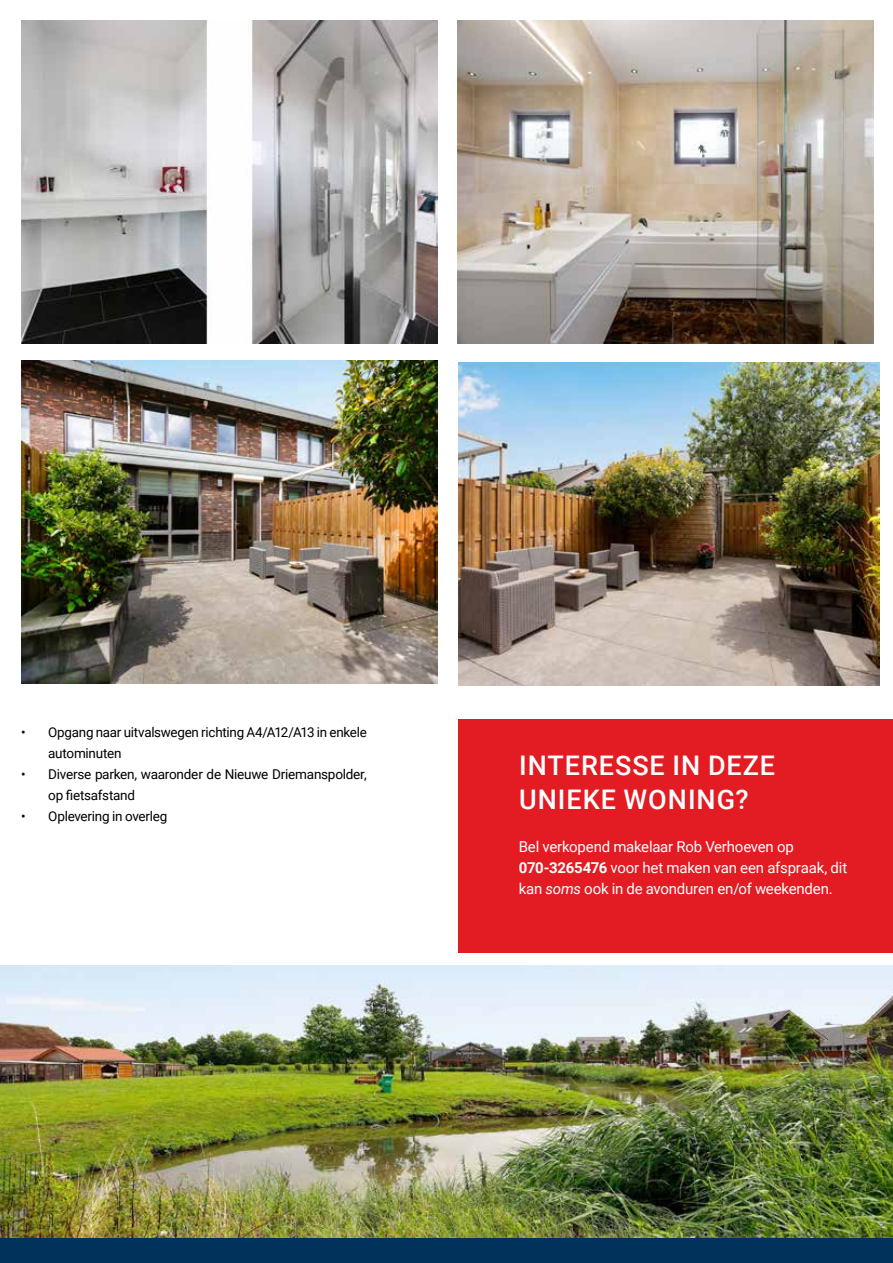
<style>
.page{position:relative;width:893px;height:1263px;background:#fff}
.page>*{position:absolute;margin:0;border:0;box-sizing:border-box;transform-origin:0 0}
.t1{font:500 27px/34.5px "Roboto";letter-spacing:.035em;color:#fff}
.t2{font:15px/21px "Roboto";letter-spacing:-.01em;color:#fff}
.t3{font:13.5px/21px "Roboto";letter-spacing:-.02em;color:#000}
.s1{font-weight:700}
.s2{font-style:italic}
</style>
<div class="page">
<div style="left:459px;top:719px;width:434px;height:233px;background:#e31b23"></div>
<img style="left:21px;top:20px;width:417px;height:323px">
<div style="left:0;top:1232px;width:893px;height:31px;background:#01325c"></div>
<img style="left:457px;top:20px;width:417px;height:323px">
<img style="left:21px;top:360px;width:417px;height:324px">
<img style="left:459px;top:362px;width:421px;height:324px">
<img style="left:0;top:965px;width:893px;height:272px">
<p class="t3" style="left:48px;top:721px;width:320px;text-indent:-27px">• Opgang naar uitvalswegen richting A4/A12/A13 in enkele autominuten</p>
<p class="t3" style="left:48px;top:763px;width:320px;text-indent:-27px">• Diverse parken, waaronder de Nieuwe Driemanspolder, op fietsafstand</p>
<p class="t3" style="left:21px;top:805px;width:148px">• Oplevering in overleg</p>
<h1 class="t1" style="left:519px;top:747px;width:257px">INTERESSE IN DEZE<br>UNIEKE WONING?</h1>
<p class="t2" style="left:519px;top:836px;width:330px">Bel verkopend makelaar Rob Verhoeven op<br><span class="s1">070-3265476</span> voor het maken van een afspraak, dit kan <span class="s2">soms</span> ook in de avonduren en/of weekenden.</p>
</div>
